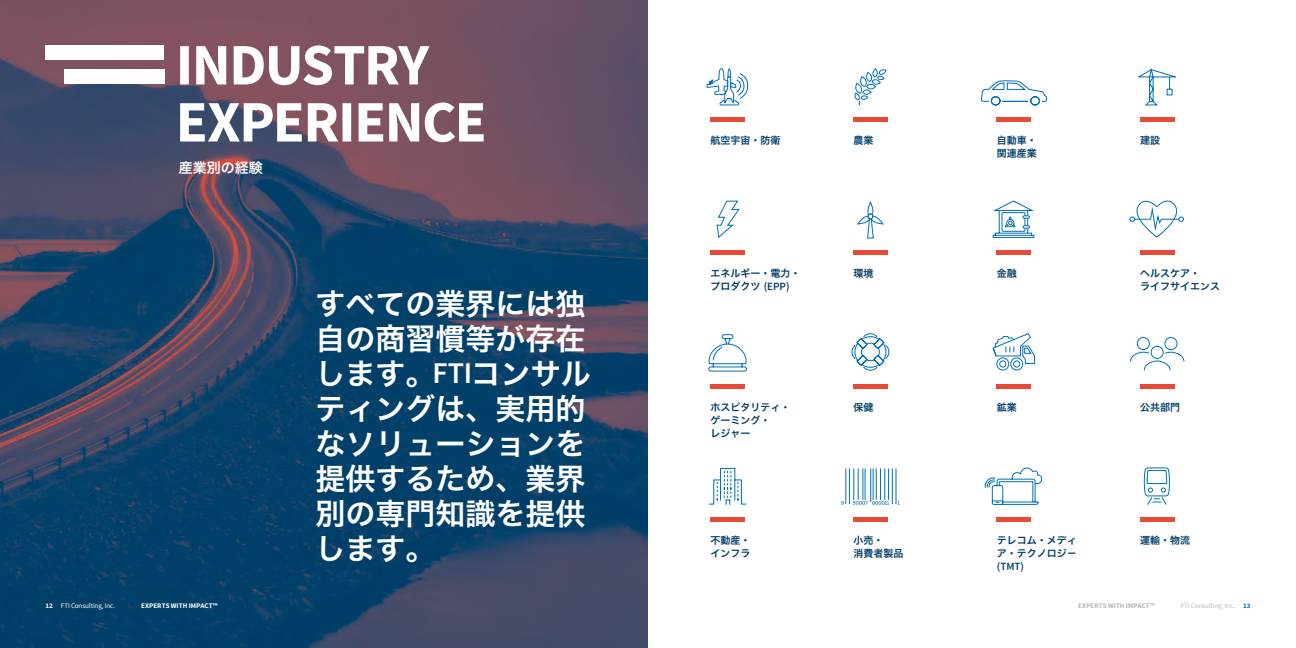
<style>
.page{position:relative;width:1296px;height:648px;background:#fff}
.page>*{position:absolute;margin:0;border:0;box-sizing:border-box;transform-origin:0 0}
.t1{font:30px/35px "Hira Kaku Pro N W6";color:#fff}
.t2{font:14px "Hira Kaku Pro W6";color:#fff}
.t3{font:600 11px "Source Sans Pro";color:#003e69}
.t4{font:10px/13px "Hira Kaku Pro N W6";color:#003e69}
.t5{font:7px "Source Sans Pro";letter-spacing:-.01em;color:#fff}
.t6{font:7px "Source Sans Pro";letter-spacing:-.01em;color:#b7b8b9}
.t7{font:700 7px "Source Sans Pro";letter-spacing:.01em;color:#fff}
.t8{font:700 7px "Source Sans Pro";letter-spacing:.01em;color:#b7b8b9}
.s1{font-family:"Source Sans Pro";font-weight:600}
.s2{font-family:"Source Sans Pro";font-weight:600;font-size:11px}
.s3{font-weight:700}
.s4{font-weight:700;color:#0071b3}
</style>
<div class="page">
<img style="left:0;top:0;width:648px;height:648px">
<svg style="left:851px;top:333px;width:39px;height:38px"></svg>
<svg style="left:706px;top:68px;width:42px;height:54px"></svg>
<svg style="left:992px;top:200px;width:43px;height:38px"></svg>
<svg style="left:708px;top:334px;width:39px;height:38px"></svg>
<svg style="left:708px;top:468px;width:39px;height:37px"></svg>
<hr style="left:845px;top:469px;width:1px;height:35px;background:#0071b3">
<hr style="left:849px;top:469px;width:1px;height:35px;background:#0071b3">
<hr style="left:853px;top:469px;width:1px;height:31px;background:#0071b3">
<hr style="left:858px;top:469px;width:1px;height:31px;background:#0071b3">
<hr style="left:888px;top:469px;width:1px;height:31px;background:#0071b3">
<hr style="left:865px;top:469px;width:1px;height:31px;background:#0071b3">
<hr style="left:863px;top:469px;width:1px;height:31px;background:#0071b3">
<hr style="left:880px;top:469px;width:1px;height:31px;background:#0071b3">
<hr style="left:884px;top:469px;width:1px;height:31px;background:#0071b3">
<hr style="left:870px;top:469px;width:1px;height:33px;background:#0071b3">
<hr style="left:873px;top:469px;width:1px;height:31px;background:#0071b3">
<hr style="left:876px;top:469px;width:1px;height:31px;background:#0071b3">
<hr style="left:896px;top:469px;width:1px;height:35px;background:#0071b3">
<hr style="left:892px;top:469px;width:1px;height:35px;background:#0071b3">
<svg style="left:841px;top:501px;width:3px;height:4px"></svg>
<svg style="left:853px;top:501px;width:36px;height:4px"></svg>
<svg style="left:985px;top:467px;width:57px;height:38px"></svg>
<svg style="left:981px;top:80px;width:66px;height:26px"></svg>
<svg style="left:1138px;top:68px;width:38px;height:38px"></svg>
<svg style="left:716px;top:200px;width:24px;height:38px"></svg>
<svg style="left:857px;top:201px;width:27px;height:38px"></svg>
<svg style="left:992px;top:333px;width:43px;height:38px"></svg>
<svg style="left:1130px;top:337px;width:55px;height:34px"></svg>
<svg style="left:854px;top:68px;width:33px;height:38px"></svg>
<svg style="left:1129px;top:200px;width:55px;height:38px"></svg>
<svg style="left:1143px;top:467px;width:27px;height:38px"></svg>
<div style="left:45px;top:45px;width:119px;height:15px;background:#fff"></div>
<div style="left:64px;top:69px;width:100px;height:14px;background:#fff"></div>
<div style="left:710px;top:117px;width:34px;height:5px;background:#e94a34"></div>
<div style="left:853px;top:117px;width:35px;height:5px;background:#e94a34"></div>
<div style="left:997px;top:117px;width:34px;height:5px;background:#e94a34"></div>
<div style="left:1140px;top:117px;width:34px;height:5px;background:#e94a34"></div>
<div style="left:710px;top:250px;width:34px;height:5px;background:#e94a34"></div>
<div style="left:853px;top:250px;width:35px;height:5px;background:#e94a34"></div>
<div style="left:997px;top:250px;width:34px;height:5px;background:#e94a34"></div>
<div style="left:1140px;top:250px;width:34px;height:5px;background:#e94a34"></div>
<div style="left:710px;top:517px;width:34px;height:5px;background:#e94a34"></div>
<div style="left:853px;top:517px;width:35px;height:5px;background:#e94a34"></div>
<div style="left:997px;top:517px;width:34px;height:5px;background:#e94a34"></div>
<div style="left:1140px;top:517px;width:34px;height:5px;background:#e94a34"></div>
<div style="left:710px;top:384px;width:34px;height:5px;background:#e94a34"></div>
<div style="left:853px;top:384px;width:35px;height:5px;background:#e94a34"></div>
<div style="left:997px;top:384px;width:34px;height:5px;background:#e94a34"></div>
<div style="left:1140px;top:384px;width:34px;height:5px;background:#e94a34"></div>
<img style="left:180px;top:45px;width:250px;height:40px">
<img style="left:180px;top:103px;width:304px;height:39px">
<h2 class="t2" style="left:179px;top:155px;width:85px">産業別の経験</h2>
<h1 class="t1" style="left:315px;top:285px;width:277px">すべての業界には独自の商習慣等が存在します。<span class="s1">FTI</span>コンサルティングは、実用的なソリューションを提供するため、業界別の専門知識を提供します。</h1>
<p class="t4" style="left:710px;top:134px;width:71px">航空宇宙・防衛</p>
<p class="t4" style="left:853px;top:134px;width:21px">農業</p>
<p class="t4" style="left:997px;top:134px;width:41px">自動車・</p>
<p class="t4" style="left:1140px;top:134px;width:21px">建設</p>
<p class="t4" style="left:997px;top:147px;width:41px">関連産業</p>
<p class="t4" style="left:710px;top:267px;width:91px">エネルギー・電力・プロダクツ <span class="s2">(EPP)</span></p>
<p class="t4" style="left:853px;top:267px;width:21px">環境</p>
<p class="t4" style="left:997px;top:267px;width:21px">金融</p>
<p class="t4" style="left:1140px;top:267px;width:81px">ヘルスケア・<br>ライフサイエンス</p>
<p class="t4" style="left:710px;top:400px;width:81px">ホスピタリティ・</p>
<p class="t4" style="left:1140px;top:400px;width:41px">公共部門</p>
<p class="t4" style="left:710px;top:413px;width:61px">ゲーミング・レジャー</p>
<p class="t4" style="left:853px;top:400px;width:21px">保健</p>
<p class="t4" style="left:997px;top:400px;width:21px">鉱業</p>
<p class="t4" style="left:710px;top:533px;width:41px">不動産・</p>
<p class="t4" style="left:1140px;top:533px;width:51px">運輸・物流</p>
<p class="t4" style="left:710px;top:546px;width:41px">インフラ</p>
<p class="t4" style="left:853px;top:533px;width:51px">小売・<br>消費者製品</p>
<p class="t4" style="left:997px;top:533px;width:81px">テレコム・メディア・テクノロジ－</p>
<p class="t3" style="left:997px;top:559px;width:29px">(TMT)</p>
<p class="t5" style="left:45px;top:601px;width:71px"><span class="s3">12</span> FTI Consulting, Inc.</p>
<p class="t6" style="left:1181px;top:601px;width:71px">FTI Consulting, Inc. <span class="s4">13</span></p>
<p class="t7" style="left:141px;top:601px;width:78px">EXPERTS WITH IMPACT™</p>
<p class="t8" style="left:1078px;top:601px;width:78px">EXPERTS WITH IMPACT™</p>
</div>
